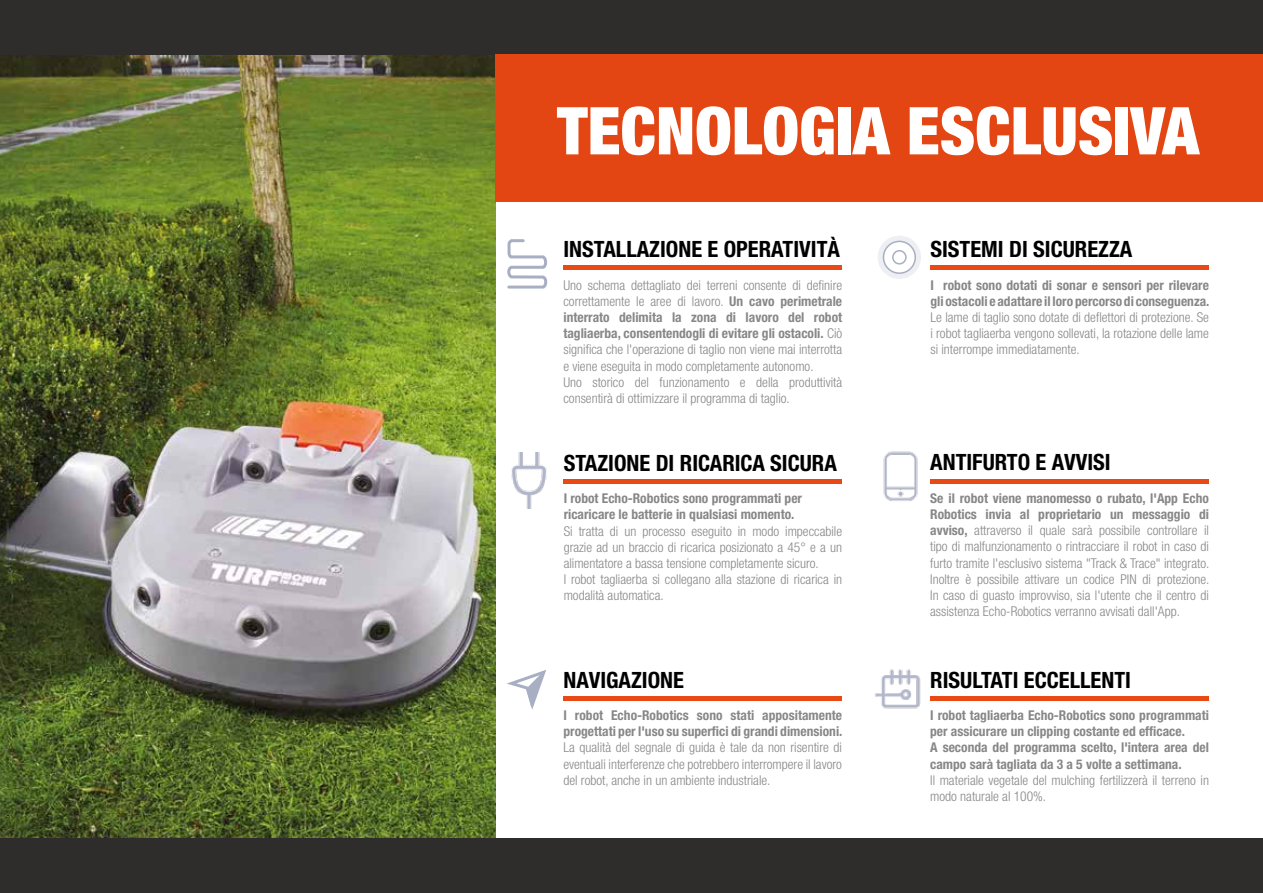
<style>
.page{position:relative;width:1263px;height:893px;background:#fff}
.page>*{position:absolute;margin:0;border:0;box-sizing:border-box;transform-origin:0 0}
.t1{font:900 condensed 66px "Helvetica Neue";color:#fff}
.t2{font:700 condensed 22.5px "Helvetica Neue";color:#000}
.t3{font:300 condensed 13.5px/16.2px "Helvetica Neue";color:#878787}
.t4{font:700 condensed 13.5px/16.2px "Helvetica Neue";color:#878787}
.s1{font-weight:700}
</style>
<div class="page">
<svg style="left:878px;top:236px;width:42px;height:42px"></svg>
<div style="left:878px;top:236px;width:43px;height:43px;border:2px solid #a8afc2;border-radius:50%"></div>
<div style="left:883px;top:241px;width:32px;height:32px;background:#fff;border-radius:50%"></div>
<div style="left:883px;top:241px;width:33px;height:33px;border:2px solid #a8afc2;border-radius:50%"></div>
<img style="left:0;top:54px;width:495px;height:785px">
<div style="left:0;top:839px;width:1263px;height:54px;background:#2e2d2c"></div>
<div style="left:0;top:0;width:1263px;height:54px;background:#2e2d2c"></div>
<div style="left:495px;top:54px;width:768px;height:148px;background:#e34612"></div>
<div style="left:563px;top:265px;width:279px;height:5px;background:#e84915"></div>
<div style="left:930px;top:265px;width:279px;height:5px;background:#e84915"></div>
<div style="left:564px;top:479px;width:278px;height:5px;background:#e84915"></div>
<div style="left:930px;top:479px;width:279px;height:5px;background:#e84915"></div>
<div style="left:563px;top:696px;width:279px;height:5px;background:#e84915"></div>
<div style="left:930px;top:696px;width:279px;height:5px;background:#e84915"></div>
<img style="left:511px;top:453px;width:36px;height:55px">
<img style="left:883px;top:451px;width:35px;height:50px">
<img style="left:875px;top:669px;width:46px;height:40px">
<div style="left:892px;top:250px;width:15px;height:15px;border:2px solid #a8afc2;border-radius:50%"></div>
<svg style="left:508px;top:670px;width:38px;height:40px"></svg>
<svg style="left:507px;top:239px;width:41px;height:50px"></svg>
<h1 class="t1" style="left:557px;top:90px;width:643px">TECNOLOGIA ESCLUSIVA</h1>
<h2 class="t2" style="left:563px;top:235px;width:278px">INSTALLAZIONE E OPERATIVITÀ</h2>
<p class="t3" style="left:563px;top:277px;width:280px">Uno schema dettagliato dei terreni consente di definire correttamente le aree di lavoro. <span class="s1">Un cavo perimetrale interrato delimita la zona di lavoro del robot tagliaerba, consentendogli di evitare gli ostacoli.</span> Ciò significa che l'operazione di taglio non viene mai interrotta e viene eseguita in modo completamente autonomo.<br>Uno storico del funzionamento e della produttività consentirà di ottimizzare il programma di taglio.</p>
<h2 class="t2" style="left:564px;top:449px;width:275px">STAZIONE DI RICARICA SICURA</h2>
<p class="t4" style="left:564px;top:490px;width:240px">I robot Echo-Robotics sono programmati per ricaricare le batterie in qualsiasi momento.</p>
<p class="t3" style="left:564px;top:523px;width:280px">Si tratta di un processo eseguito in modo impeccabile grazie ad un braccio di ricarica posizionato a 45° e a un alimentatore a bassa tensione completamente sicuro.<br>I robot tagliaerba si collegano alla stazione di ricarica in modalità automatica.</p>
<h2 class="t2" style="left:563px;top:666px;width:122px">NAVIGAZIONE</h2>
<p class="t4" style="left:563px;top:707px;width:280px">I robot Echo-Robotics sono stati appositamente progettati per l'uso su superfici di grandi dimensioni.</p>
<p class="t3" style="left:563px;top:739px;width:280px;text-align:justify">La qualità del segnale di guida è tale da non risentire di eventuali interferenze che potrebbero interrompere il lavoro del robot, anche in un ambiente industriale.</p>
<h2 class="t2" style="left:930px;top:235px;width:203px">SISTEMI DI SICUREZZA</h2>
<p class="t4" style="left:930px;top:276px;width:281px">I robot sono dotati di sonar e sensori per rilevare gli ostacoli e adattare il loro percorso di conseguenza.</p>
<p class="t3" style="left:930px;top:309px;width:280px;text-align:justify">Le lame di taglio sono dotate di deflettori di protezione. Se i robot tagliaerba vengono sollevati, la rotazione delle lame si interrompe immediatamente.</p>
<h2 class="t2" style="left:930px;top:449px;width:182px">ANTIFURTO E AVVISI</h2>
<p class="t3" style="left:930px;top:490px;width:281px;text-align:justify"><span class="s1">Se il robot viene manomesso o rubato, l'App Echo Robotics invia al proprietario un messaggio di avviso,</span> attraverso il quale sarà possibile controllare il tipo di malfunzionamento o rintracciare il robot in caso di furto tramite l'esclusivo sistema "Track &amp; Trace" integrato.<br>Inoltre è possibile attivare un codice PIN di protezione.<br>In caso di guasto improvviso, sia l'utente che il centro di assistenza Echo-Robotics verranno avvisati dall'App.</p>
<h2 class="t2" style="left:930px;top:666px;width:202px">RISULTATI ECCELLENTI</h2>
<p class="t4" style="left:930px;top:707px;width:280px">I robot tagliaerba Echo-Robotics sono programmati per assicurare un clipping costante ed efficace.<br>A seconda del programma scelto, l'intera area del campo sarà tagliata da 3 a 5 volte a settimana.</p>
<p class="t3" style="left:930px;top:772px;width:280px">Il materiale vegetale del mulching fertilizzerà il terreno in modo naturale al 100%.</p>
</div>
